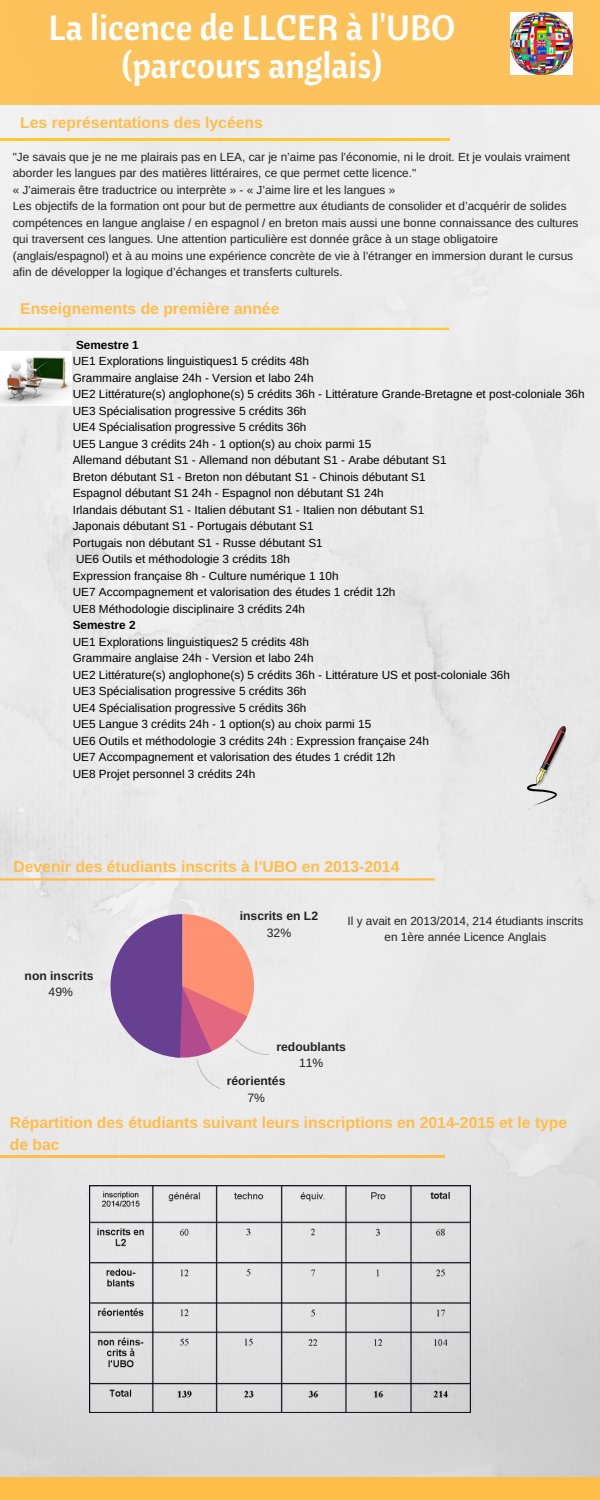
<style>
.page{position:relative;width:600px;height:1500px;background:#fff}
.page>*{position:absolute;margin:0;border:0;box-sizing:border-box;transform-origin:0 0}
.t1{font:35.4px/37.5px "Cantora One";color:#fff;text-align:center}
.t2{font:700 15.7px/21.8px "Arimo";color:#ffbd4a}
.t3{font:700 12.2px "Arimo";color:#222}
.t4{font:12.2px "Arimo";color:#222}
.t5{font:11.8px/16.5px "Arimo";color:#000}
.t6{font:11.8px/16.5px "Arimo";color:#222}
.t7{font:700 11.8px "Arimo";color:#000}
</style>
<div class="page">
<img style="left:0;top:104px;width:600px;height:1374px">
<div style="left:0;top:0;width:600px;height:104px;background:#fdc25c"></div>
<svg style="left:110px;top:914px;width:160px;height:175px;background:#c599b0"></svg>
<hr style="left:0;top:1155px;width:445px;height:2px;background:#ffbd4a">
<svg style="left:0;top:878px;width:435px;height:2px"></svg>
<svg style="left:0;top:328px;width:449px;height:2px"></svg>
<hr style="left:0;top:139px;width:450px;height:2px;background:#ffc82f">
<div style="left:0;top:1478px;width:600px;height:22px;background:#ffbd4a"></div>
<img style="left:0;top:352px;width:72px;height:54px">
<img style="left:527px;top:727px;width:41px;height:83px">
<img style="left:511px;top:12px;width:62px;height:62px">
<img style="left:90px;top:1186px;width:381px;height:227px">
<h1 class="t1" style="left:49px;top:8px;width:408px">La licence de LLCER à l'UBO (parcours anglais)</h1>
<h2 class="t2" style="left:20px;top:112px;width:244px">Les représentations des lycéens</h2>
<p class="t6" style="left:13px;top:148px;width:567px">"Je savais que je ne me plairais pas en LEA, car je n’aime pas l’économie, ni le droit. Et je voulais vraiment aborder les langues par des matières littéraires, ce que permet cette licence."<br>« J'aimerais être traductrice ou interprète » - « J’aime lire et les langues »<br>Les objectifs de la formation ont pour but de permettre aux étudiants de consolider et d’acquérir de solides compétences en langue anglaise / en espagnol / en breton mais aussi une bonne connaissance des cultures qui traversent ces langues. Une attention particulière est donnée grâce à un stage obligatoire (anglais/espagnol) et à au moins une expérience concrète de vie à l’étranger en immersion durant le cursus afin de développer la logique d’échanges et transferts culturels.</p>
<h2 class="t2" style="left:20px;top:298px;width:261px">Enseignements de première année</h2>
<p class="t7" style="left:76px;top:338px;width:64px">Semestre 1</p>
<p class="t5" style="left:73px;top:353px;width:513px">UE1 Explorations linguistiques1 5 crédits 48h<br>Grammaire anglaise 24h - Version et labo 24h<br>UE2 Littérature(s) anglophone(s) 5 crédits 36h - Littérature Grande-Bretagne et post-coloniale 36h UE3 Spécialisation progressive 5 crédits 36h<br>UE4 Spécialisation progressive 5 crédits 36h<br>UE5 Langue 3 crédits 24h - 1 option(s) au choix parmi 15<br>Allemand débutant S1 - Allemand non débutant S1 - Arabe débutant S1<br>Breton débutant S1 - Breton non débutant S1 - Chinois débutant S1<br>Espagnol débutant S1 24h - Espagnol non débutant S1 24h<br>Irlandais débutant S1 - Italien débutant S1 - Italien non débutant S1<br>Japonais débutant S1 - Portugais débutant S1<br>Portugais non débutant S1 - Russe débutant S1<br>UE6 Outils et méthodologie 3 crédits 18h<br>Expression française 8h - Culture numérique 1 10h<br>UE7 Accompagnement et valorisation des études 1 crédit 12h<br>UE8 Méthodologie disciplinaire 3 crédits 24h</p>
<p class="t7" style="left:73px;top:619px;width:64px">Semestre 2</p>
<p class="t5" style="left:73px;top:633px;width:439px">UE1 Explorations linguistiques2 5 crédits 48h<br>Grammaire anglaise 24h - Version et labo 24h<br>UE2 Littérature(s) anglophone(s) 5 crédits 36h - Littérature US et post-coloniale 36h UE3 Spécialisation progressive 5 crédits 36h<br>UE4 Spécialisation progressive 5 crédits 36h<br>UE5 Langue 3 crédits 24h - 1 option(s) au choix parmi 15<br>UE6 Outils et méthodologie 3 crédits 24h : Expression française 24h<br>UE7 Accompagnement et valorisation des études 1 crédit 12h<br>UE8 Projet personnel 3 crédits 24h</p>
<h2 class="t2" style="left:13px;top:856px;width:387px">Devenir des étudiants inscrits à l'UBO en 2013-2014</h2>
<p class="t3" style="left:25px;top:968px;width:70px">non inscrits</p>
<p class="t4" style="left:49px;top:985px;width:26px">49%</p>
<p class="t3" style="left:240px;top:909px;width:80px">inscrits en L2</p>
<p class="t4" style="left:267px;top:926px;width:26px">32%</p>
<p class="t6" style="left:348px;top:912px;width:237px;text-align:center">Il y avait en 2013/2014, 214 étudiants inscrits en 1ère année Licence Anglais</p>
<p class="t3" style="left:276px;top:1040px;width:71px">redoublants</p>
<p class="t4" style="left:299px;top:1056px;width:26px">11%</p>
<p class="t3" style="left:227px;top:1074px;width:60px">réorientés</p>
<p class="t4" style="left:247px;top:1091px;width:19px">7%</p>
<h2 class="t2" style="left:10px;top:1112px;width:559px">Répartition des étudiants suivant leurs inscriptions en 2014-2015 et le type de bac</h2>
</div>
